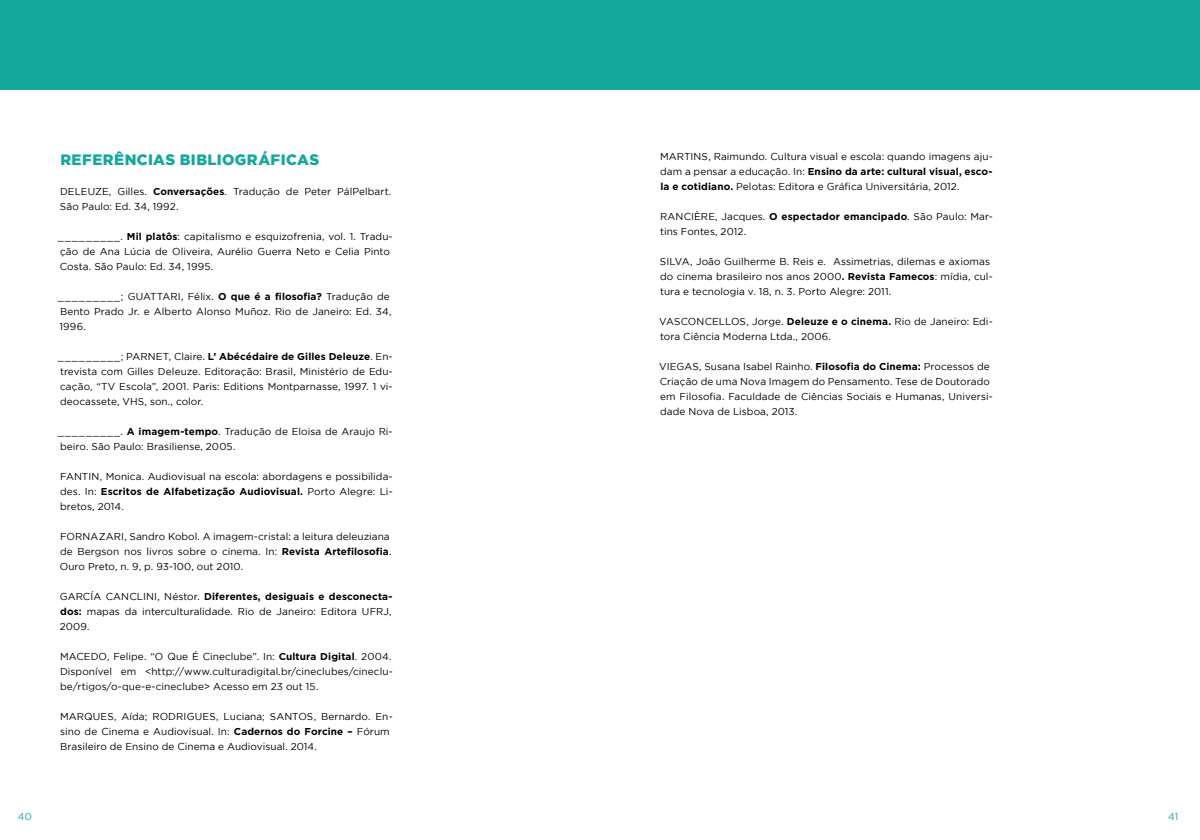
<style>
.page{position:relative;width:1200px;height:840px;background:#fff}
.page>*{position:absolute;margin:0;border:0;box-sizing:border-box;transform-origin:0 0}
.t1{font:900 15px "Gotham";letter-spacing:.03em;color:#12a89d}
.t2{font:10px/15px "Gotham";letter-spacing:.005em;color:#000}
.t3{font:10px "Gotham";color:#12a89d}
.s1{font-weight:700}
</style>
<div class="page">
<div style="left:0;top:0;width:600px;height:90px;background:#12a89d"></div>
<div style="left:600px;top:0;width:600px;height:90px;background:#12a89d"></div>
<h1 class="t1" style="left:60px;top:151px;width:260px">REFERÊNCIAS BIBLIOGRÁFICAS</h1>
<p class="t2" style="left:60px;top:184px;width:333px">DELEUZE, Gilles. <span class="s1">Conversações</span>. Tradução de Peter PálPelbart.<br>São Paulo: Ed. 34, 1992.</p>
<p class="t2" style="left:58px;top:229px;width:336px">_________. <span class="s1">Mil platôs</span>: capitalismo e esquizofrenia, vol. 1. Tradu&shy;ção de Ana Lúcia de Oliveira, Aurélio Guerra Neto e Celia Pinto<br>Costa. São Paulo: Ed. 34, 1995.</p>
<p class="t2" style="left:58px;top:289px;width:335px">_________; GUATTARI, Félix. <span class="s1">O que é a filosofia?</span> Tradução de<br>Bento Prado Jr. e Alberto Alonso Muñoz. Rio de Janeiro: Ed. 34,<br>1996.</p>
<p class="t2" style="left:58px;top:349px;width:336px;text-align:justify">_________; PARNET, Claire. <span class="s1">L’ Abécédaire de Gilles Deleuze</span>. En&shy;trevista com Gilles Deleuze. Editoração: Brasil, Ministério de Edu&shy;cação, “TV Escola”, 2001. Paris: Editions Montparnasse, 1997. 1 vi&shy;deocassete, VHS, son., color.</p>
<p class="t2" style="left:58px;top:424px;width:336px">_________. <span class="s1">A imagem-tempo</span>. Tradução de Eloisa de Araujo Ri&shy;beiro. São Paulo: Brasiliense, 2005.</p>
<p class="t2" style="left:60px;top:469px;width:334px;text-align:justify">FANTIN, Monica. Audiovisual na escola: abordagens e possibilida&shy;des. In: <span class="s1">Escritos de Alfabetização Audiovisual.</span> Porto Alegre: Li&shy;bretos, 2014.</p>
<p class="t2" style="left:60px;top:529px;width:333px">FORNAZARI, Sandro Kobol. A imagem-cristal: a leitura deleuziana de Bergson nos livros sobre o cinema. In: <span class="s1">Revista Artefilosofia</span>.<br>Ouro Preto, n. 9, p. 93-100, out 2010.</p>
<p class="t2" style="left:60px;top:589px;width:334px;text-align:justify">GARCÍA CANCLINI, Néstor. <span class="s1">Diferentes, desiguais e desconecta&shy;dos:</span> mapas da interculturalidade. Rio de Janeiro: Editora UFRJ, 2009.</p>
<p class="t2" style="left:60px;top:649px;width:334px">MACEDO, Felipe. “O Que É Cineclube”. In: <span class="s1">Cultura Digital</span>. 2004.<br>Disponível em &lt;http://www.culturadigital.br/cineclubes/cineclu&shy;be/rtigos/o-que-e-cineclube&gt; Acesso em 23 out 15.</p>
<p class="t2" style="left:60px;top:709px;width:334px">MARQUES, Aída; RODRIGUES, Luciana; SANTOS, Bernardo. En&shy;sino de Cinema e Audiovisual. In: <span class="s1">Cadernos do Forcine –</span> Fórum<br>Brasileiro de Ensino de Cinema e Audiovisual. 2014.</p>
<p class="t2" style="left:660px;top:149px;width:334px;text-align:justify">MARTINS, Raimundo. Cultura visual e escola: quando imagens aju&shy;dam a pensar a educação. In: <span class="s1">Ensino da arte: cultural visual, esco&shy;la e cotidiano.</span> Pelotas: Editora e Gráfica Universitária, 2012.</p>
<p class="t2" style="left:660px;top:209px;width:334px">RANCIÈRE, Jacques. <span class="s1">O espectador emancipado</span>. São Paulo: Mar&shy;tins Fontes, 2012.</p>
<p class="t2" style="left:660px;top:254px;width:334px">SILVA, João Guilherme B. Reis e. Assimetrias, dilemas e axiomas do cinema brasileiro nos anos 2000<span class="s1">. Revista Famecos</span>: mídia, cul&shy;tura e tecnologia v. 18, n. 3. Porto Alegre: 2011.</p>
<p class="t2" style="left:659px;top:314px;width:335px">VASCONCELLOS, Jorge. <span class="s1">Deleuze e o cinema.</span> Rio de Janeiro: Edi&shy;tora Ciência Moderna Ltda., 2006.</p>
<p class="t2" style="left:659px;top:359px;width:335px">VIEGAS, Susana Isabel Rainho. <span class="s1">Filosofia do Cinema:</span> Processos de Criação de uma Nova Imagem do Pensamento. Tese de Doutorado em Filosofia. Faculdade de Ciências Sociais e Humanas, Universi&shy;dade Nova de Lisboa, 2013.</p>
<p class="t3" style="left:18px;top:811px;width:16px">40</p>
<p class="t3" style="left:1168px;top:811px;width:12px">41</p>
</div>
